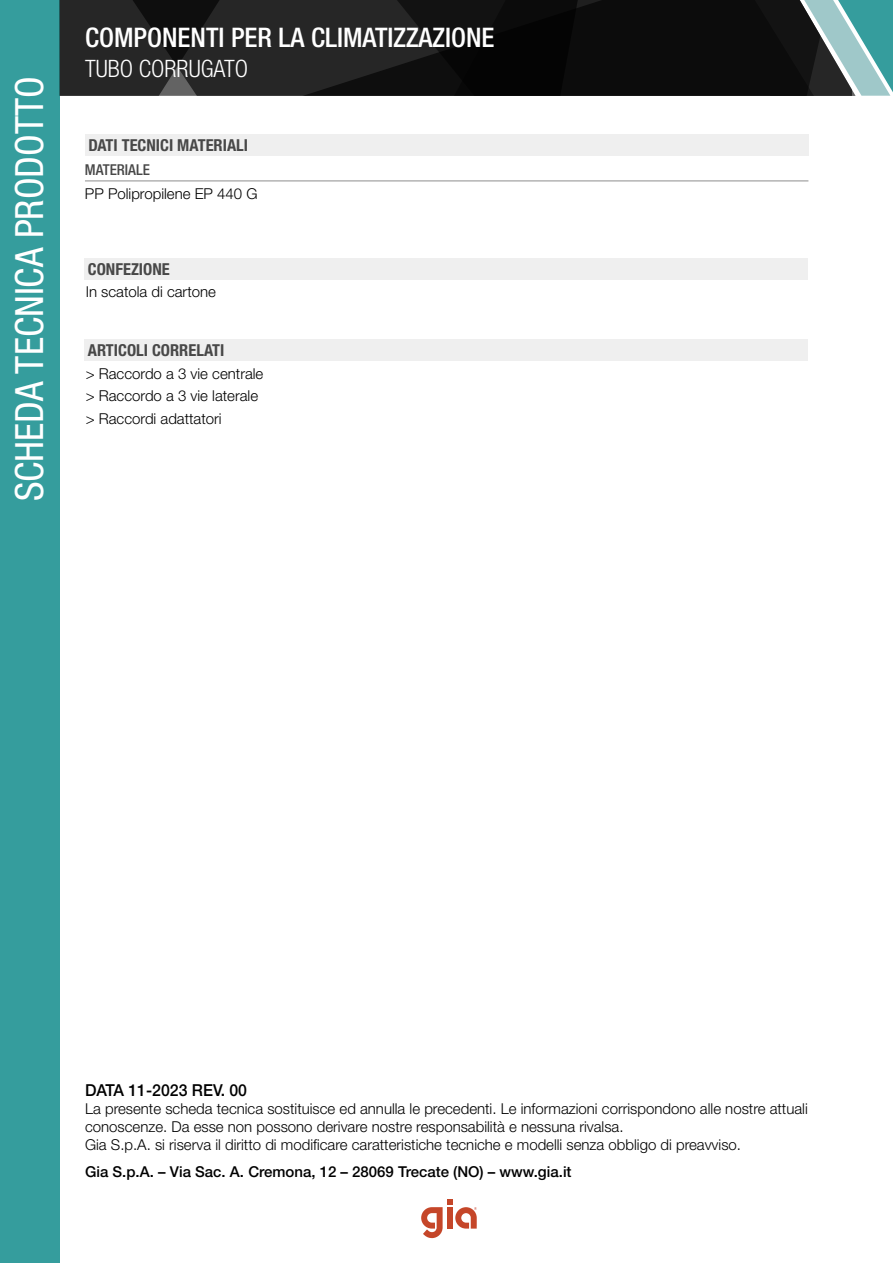
<style>
.page{position:relative;width:893px;height:1263px;background:#fff}
.page>*{position:absolute;margin:0;border:0;box-sizing:border-box;transform-origin:0 0}
.t1{font:condensed 39px "Helvetica Neue LT Std";color:#fff}
.t2{font:500 condensed 27px "Helvetica Neue LT Std";color:#fff}
.t3{font:300 condensed 24px "Helvetica Neue LT Std";color:#fff}
.t4{font:700 condensed 16.5px "Helvetica Neue LT Std";color:#484848}
.t5{font:500 16.5px "Helvetica Neue LT Std";color:#000;scale:.96 1}
.Stile_di_paragrafo_1{font:300 15px/18px "Helvetica Neue LT Std";color:#000}
.t6{font:500 15px "Helvetica Neue LT Std";color:#000}
.t7{font:500 condensed 15px "Helvetica Neue LT Std";color:#484848}
</style>
<div class="page">
<div style="left:0;top:0;width:60px;height:1263px;background:#359d9d"></div>
<svg style="left:421px;top:1199px;width:56px;height:39px"></svg>
<svg style="left:64px;top:0;width:728px;height:96px;background:#171717"></svg>
<svg style="left:792px;top:0;width:101px;height:96px;background:#5d8485"></svg>
<hr style="left:85px;top:180px;width:723px;height:1px;background:#939393">
<div style="left:85px;top:134px;width:723px;height:21px;background:#efefef"></div>
<div style="left:85px;top:258px;width:723px;height:21px;background:#efefef"></div>
<div style="left:85px;top:339px;width:723px;height:21px;background:#efefef"></div>
<h1 class="t1" style="left:7px;top:501px;width:426px;rotate:-90deg">SCHEDA TECNICA PRODOTTO</h1>
<h2 class="t2" style="left:85px;top:21px;width:411px">COMPONENTI PER LA CLIMATIZZAZIONE</h2>
<h3 class="t3" style="left:85px;top:55px;width:165px">TUBO CORRUGATO</h3>
<p class="t4" style="left:88px;top:135px;width:161px">DATI TECNICI MATERIALI</p>
<p class="t7" style="left:85px;top:161px;width:66px">MATERIALE</p>
<p class="Stile_di_paragrafo_1" style="left:85px;top:184px;width:174px">PP Polipropilene EP 440 G</p>
<p class="t4" style="left:88px;top:259px;width:83px">CONFEZIONE</p>
<p class="Stile_di_paragrafo_1" style="left:86px;top:282px;width:132px">In scatola di cartone</p>
<p class="t4" style="left:88px;top:340px;width:138px">ARTICOLI CORRELATI</p>
<p class="Stile_di_paragrafo_1" style="left:86px;top:364px;width:179px">&gt; Raccordo a 3 vie centrale</p>
<p class="Stile_di_paragrafo_1" style="left:86px;top:387px;width:174px">&gt; Raccordo a 3 vie laterale</p>
<p class="Stile_di_paragrafo_1" style="left:86px;top:409px;width:138px">&gt; Raccordi adattatori</p>
<p class="t5" style="left:85px;top:1080px;width:170px">DATA 11-2023 REV. 00</p>
<p class="Stile_di_paragrafo_1" style="left:85px;top:1099px;width:724px">La presente scheda tecnica sostituisce ed annulla le precedenti. Le informazioni corrispondono alle nostre attuali conoscenze. Da esse non possono derivare nostre responsabilità e nessuna rivalsa.<br>Gia S.p.A. si riserva il diritto di modificare caratteristiche tecniche e modelli senza obbligo di preavviso.</p>
<p class="t6" style="left:85px;top:1163px;width:488px">Gia S.p.A. – Via Sac. A. Cremona, 12 – 28069 Trecate (NO) – www.gia.it</p>
</div>
